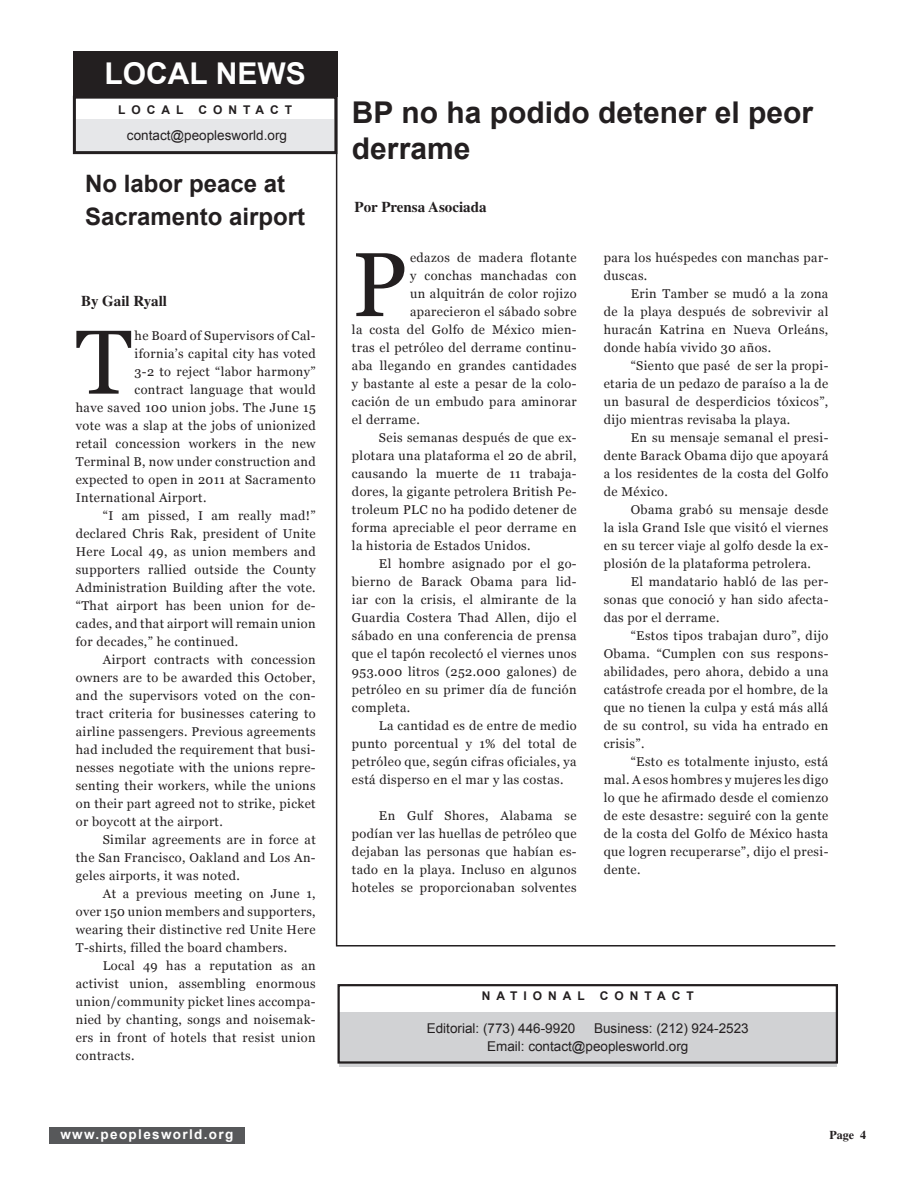
<style>
.page{position:relative;width:918px;height:1188px;background:#fff}
.page>*{position:absolute;margin:0;border:0;box-sizing:border-box;transform-origin:0 0}
.caps_paragraph{font:90.75px "Georgia";color:#231f20}
.title_arial-small{font:700 30px/36px "Arial";color:#231f20}
.t1{font:700 30px "Arial";color:#fff}
.title_arial-Tiny{font:700 24px/33px "Arial";color:#231f20}
.by_line{font:700 15px "Times";color:#231f20}
.t2{font:13.5px/18px "Arial";color:#231f20}
.t3{font:700 13.5px "Arial";letter-spacing:.1em;color:#fff}
.body-text{font:12.75px/18px "Georgia";letter-spacing:.03em;color:#231f20;text-align:justify}
.caps_paragraph-2{font:12.75px "Georgia";letter-spacing:.03em;color:#231f20}
.quote{font:700 12px "Arial";letter-spacing:.5em;color:#231f20}
.by_line-2{font:700 12px "Times";color:#231f20}
</style>
<div class="page">
<hr style="left:336px;top:81px;width:1px;height:864px;background:#231f20">
<hr style="left:336px;top:945px;width:499px;height:2px;background:#231f20">
<div style="left:73px;top:51px;width:264px;height:45px;background:#231f20"></div>
<div style="left:49px;top:1127px;width:196px;height:16px;background:#57585a"></div>
<div style="left:76px;top:119px;width:258px;height:34px;background:#e6e7e9"></div>
<div style="left:73px;top:96px;width:264px;height:58px;border:3px solid #231f20"></div>
<div style="left:339px;top:1012px;width:498px;height:54px;background:#d1d2d4"></div>
<div style="left:338px;top:984px;width:500px;height:80px;border:2px solid #231f20"></div>
<p class="t1" style="left:105px;top:56px;width:134px">local news</p>
<p class="quote" style="left:118px;top:103px;width:42px">Loca</p>
<p class="quote" style="left:176px;top:103px;width:9px">l</p>
<p class="quote" style="left:198px;top:103px;width:70px">contac</p>
<p class="quote" style="left:285px;top:103px;width:9px">t</p>
<p class="t2" style="left:127px;top:126px;width:162px">contact@peoplesworld.org</p>
<p class="title_arial-Tiny" style="left:85px;top:167px;width:222px">No labor peace at<br>Sacramento airport</p>
<p class="by_line" style="left:81px;top:292px;width:88px">By Gail Ryall</p>
<p class="caps_paragraph" style="left:76px;top:311px;width:58px">T</p>
<p class="caps_paragraph-2" style="left:135px;top:328px;width:183px">he Board of Supervisors of Cal-</p>
<p class="caps_paragraph-2" style="left:135px;top:346px;width:183px">ifornia’s capital city has voted</p>
<p class="caps_paragraph-2" style="left:135px;top:364px;width:183px">3-2 to reject “labor harmony”</p>
<p class="caps_paragraph-2" style="left:135px;top:382px;width:183px">contract language that would</p>
<p class="caps_paragraph-2" style="left:76px;top:400px;width:242px">have saved 100 union jobs. The June 15</p>
<p class="caps_paragraph-2" style="left:76px;top:418px;width:241px">vote was a slap at the jobs of unionized</p>
<p class="caps_paragraph-2" style="left:76px;top:436px;width:241px">retail concession workers in the new</p>
<p class="caps_paragraph-2" style="left:76px;top:454px;width:241px">Terminal B, now under construction and</p>
<p class="caps_paragraph-2" style="left:76px;top:472px;width:242px">expected to open in 2011 at Sacramento</p>
<p class="caps_paragraph-2" style="left:76px;top:490px;width:132px">International Airport.</p>
<p class="body-text" style="left:76px;top:506px;width:242px;text-indent:27px">“I am pissed, I am really mad!” declared Chris Rak, president of Unite Here Local 49, as union members and supporters rallied outside the County Administration Building after the vote. “That airport has been union for de&shy;cades, and that airport will remain union for decades,” he continued.</p>
<p class="body-text" style="left:76px;top:650px;width:242px;text-indent:27px">Airport contracts with concession owners are to be awarded this October, and the supervisors voted on the con&shy;tract criteria for businesses catering to airline passengers. Previous agreements had included the requirement that busi&shy;nesses negotiate with the unions repre&shy;senting their workers, while the unions on their part agreed not to strike, picket or boycott at the airport.</p>
<p class="body-text" style="left:76px;top:830px;width:241px;text-indent:27px">Similar agreements are in force at the San Francisco, Oakland and Los An&shy;geles airports, it was noted.</p>
<p class="body-text" style="left:76px;top:884px;width:242px;text-indent:27px">At a previous meeting on June 1, over 150 union members and supporters, wearing their distinctive red Unite Here T-shirts, filled the board chambers.</p>
<p class="body-text" style="left:76px;top:956px;width:241px;text-indent:27px">Local 49 has a reputation as an activist union, assembling enormous union/community picket lines accompa&shy;nied by chanting, songs and noisemak&shy;ers in front of hotels that resist union contracts.</p>
<p class="t3" style="left:60px;top:1127px;width:174px">www.peoplesworld.org</p>
<p class="title_arial-small" style="left:352px;top:94px;width:463px">BP no ha podido detener el peor derrame</p>
<p class="by_line" style="left:355px;top:198px;width:133px">Por Prensa Asociada</p>
<p class="caps_paragraph" style="left:352px;top:233px;width:57px">P</p>
<p class="caps_paragraph-2" style="left:410px;top:250px;width:168px">edazos de madera flotante</p>
<p class="caps_paragraph-2" style="left:410px;top:268px;width:168px">y conchas manchadas con</p>
<p class="caps_paragraph-2" style="left:410px;top:286px;width:168px">un alquitrán de color rojizo</p>
<p class="caps_paragraph-2" style="left:410px;top:304px;width:168px">aparecieron el sábado sobre</p>
<p class="caps_paragraph-2" style="left:352px;top:322px;width:226px">la costa del Golfo de México mien-</p>
<p class="caps_paragraph-2" style="left:352px;top:340px;width:226px">tras el petróleo del derrame continu-</p>
<p class="caps_paragraph-2" style="left:352px;top:358px;width:226px">aba llegando en grandes cantidades</p>
<p class="caps_paragraph-2" style="left:352px;top:376px;width:226px">y bastante al este a pesar de la colo-</p>
<p class="caps_paragraph-2" style="left:352px;top:394px;width:226px">cación de un embudo para aminorar</p>
<p class="caps_paragraph-2" style="left:352px;top:412px;width:69px">el derrame.</p>
<p class="body-text" style="left:352px;top:429px;width:226px;text-indent:27px">Seis semanas después de que ex&shy;plotara una plataforma el 20 de abril, causando la muerte de 11 trabaja&shy;dores, la gigante petrolera British Pe&shy;troleum PLC no ha podido detener de forma apreciable el peor derrame en la historia de Estados Unidos.</p>
<p class="body-text" style="left:352px;top:555px;width:226px;text-indent:27px">El hombre asignado por el go&shy;bierno de Barack Obama para lid&shy;iar con la crisis, el almirante de la Guardia Costera Thad Allen, dijo el sábado en una conferencia de prensa que el tapón recolectó el viernes unos 953.000 litros (252.000 galones) de petróleo en su primer día de función completa.</p>
<p class="body-text" style="left:352px;top:717px;width:226px;text-indent:27px">La cantidad es de entre de medio punto porcentual y 1% del total de petróleo que, según cifras oficiales, ya está disperso en el mar y las costas.</p>
<p class="body-text" style="left:352px;top:807px;width:226px;text-indent:27px">En Gulf Shores, Alabama se podían ver las huellas de petróleo que dejaban las personas que habían es&shy;tado en la playa. Incluso en algunos hoteles se proporcionaban solventes</p>
<p class="body-text" style="left:604px;top:249px;width:226px">para los huéspedes con manchas par&shy;duscas.</p>
<p class="body-text" style="left:604px;top:285px;width:226px;text-indent:27px">Erin Tamber se mudó a la zona de la playa después de sobrevivir al huracán Katrina en Nueva Orleáns, donde había vivido 30 años.</p>
<p class="body-text" style="left:604px;top:357px;width:226px;text-indent:27px">“Siento que pasé de ser la propi&shy;etaria de un pedazo de paraíso a la de un basural de desperdicios tóxicos”, dijo mientras revisaba la playa.</p>
<p class="body-text" style="left:604px;top:429px;width:226px;text-indent:27px">En su mensaje semanal el presi&shy;dente Barack Obama dijo que apoyará a los residentes de la costa del Golfo de México.</p>
<p class="body-text" style="left:604px;top:501px;width:226px;text-indent:27px">Obama grabó su mensaje desde la isla Grand Isle que visitó el viernes en su tercer viaje al golfo desde la ex&shy;plosión de la plataforma petrolera.</p>
<p class="body-text" style="left:604px;top:573px;width:226px;text-indent:27px">El mandatario habló de las per&shy;sonas que conoció y han sido afecta&shy;das por el derrame.</p>
<p class="body-text" style="left:604px;top:627px;width:226px;text-indent:27px">“Estos tipos trabajan duro”, dijo Obama. “Cumplen con sus respons&shy;abilidades, pero ahora, debido a una catástrofe creada por el hombre, de la que no tienen la culpa y está más allá de su control, su vida ha entrado en crisis”.</p>
<p class="body-text" style="left:604px;top:753px;width:226px;text-indent:27px">“Esto es totalmente injusto, está mal. A esos hombres y mujeres les digo lo que he afirmado desde el comienzo de este desastre: seguiré con la gente de la costa del Golfo de México hasta que logren recuperarse”, dijo el presi&shy;dente.</p>
<p class="quote" style="left:482px;top:989px;width:13px">na</p>
<p class="quote" style="left:510px;top:989px;width:51px">tiona</p>
<p class="quote" style="left:578px;top:989px;width:9px">l</p>
<p class="quote" style="left:600px;top:989px;width:70px">contac</p>
<p class="quote" style="left:686px;top:989px;width:9px">t</p>
<p class="t2" style="left:427px;top:1019px;width:150px">Editorial: (773) 446-9920</p>
<p class="t2" style="left:487px;top:1019px;width:263px;text-indent:107px">Business: (212) 924-2523<br>Email: contact@peoplesworld.org</p>
<p class="by_line-2" style="left:829px;top:1128px;width:38px">Page 4</p>
</div>
